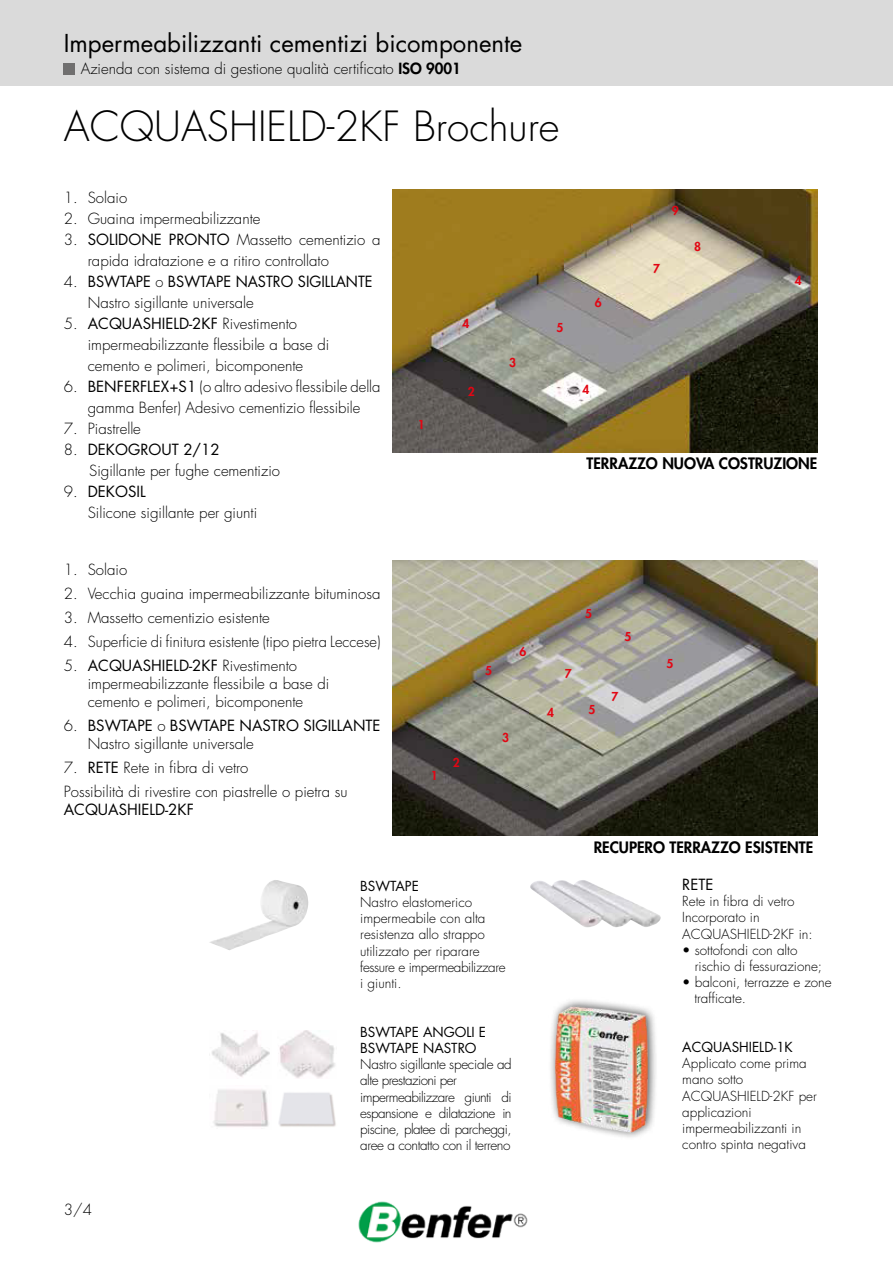
<style>
.page{position:relative;width:893px;height:1263px;background:#fff}
.page>*{position:absolute;margin:0;border:0;box-sizing:border-box;transform-origin:0 0}
.t1{font:300 40.5px "Futura";color:#000}
.t2{font:24px "Futura CE";color:#000}
.t3{font:800 15.3px "Futura";color:#000}
.t4{font:300 15px/21px "Futura";color:#000}
.t5{font:15px/21px "Futura";color:#000}
.t6{font:300 13.5px/16.2px "Futura";color:#000}
.t7{font:300 13.5px/16.2px "Futura";letter-spacing:-.04em;color:#000}
.t8{font:13.5px/16.2px "Futura";color:#000}
.t9{font:800 12px "Futura";color:#e30613}
.s1{font-weight:800}
.s2{font-weight:400}
.s3{font-weight:300}
</style>
<div class="page">
<div style="left:0;top:0;width:893px;height:85px;background:#dadada"></div>
<img style="left:358px;top:1201px;width:170px;height:42px">
<div style="left:64px;top:63px;width:11px;height:11px;background:#706f6f"></div>
<img style="left:393px;top:189px;width:424px;height:263px">
<img style="left:393px;top:560px;width:424px;height:276px">
<img style="left:209px;top:880px;width:99px;height:70px">
<img style="left:278px;top:1092px;width:58px;height:35px">
<img style="left:213px;top:1089px;width:56px;height:38px">
<img style="left:212px;top:1032px;width:58px;height:45px">
<img style="left:279px;top:1030px;width:56px;height:49px">
<img style="left:530px;top:880px;width:131px;height:47px">
<img style="left:550px;top:1000px;width:106px;height:137px">
<h2 class="t2" style="left:64px;top:28px;width:460px">Impermeabilizzanti cementizi bicomponente</h2>
<p class="t4" style="left:81px;top:58px;width:382px">Azienda con sistema di gestione qualità certificato <span class="s1">ISO 9001</span></p>
<h1 class="t1" style="left:64px;top:102px;width:497px">ACQUASHIELD-2KF Brochure</h1>
<p class="t4" style="left:64px;top:187px;width:65px">1. Solaio</p>
<p class="t4" style="left:64px;top:208px;width:198px">2. Guaina impermeabilizzante</p>
<p class="t4" style="left:88px;top:229px;width:294px;text-indent:-24px">3. <span class="s2">SOLIDONE PRONTO</span> Massetto cementizio a rapida idratazione e a ritiro controllato</p>
<p class="t5" style="left:88px;top:271px;width:286px;text-indent:-24px"><span class="s3">4.</span> BSWTAPE <span class="s3">o</span> BSWTAPE NASTRO SIGILLANTE<br><span class="s3">Nastro sigillante universale</span></p>
<p class="t4" style="left:88px;top:313px;width:243px;text-indent:-24px">5. <span class="s2">ACQUASHIELD-2KF</span> Rivestimento impermeabilizzante flessibile a base di cemento e polimeri, bicomponente</p>
<p class="t4" style="left:64px;top:376px;width:318px;text-align:center">6. <span class="s2">BENFERFLEX+S1</span> (o altro adesivo flessibile della gamma Benfer) Adesivo cementizio flessibile</p>
<p class="t4" style="left:64px;top:418px;width:79px">7. Piastrelle</p>
<p class="t4" style="left:89px;top:439px;width:192px;text-indent:-26px">8. <span class="s2">DEKOGROUT 2/12<br></span>Sigillante per fughe cementizio</p>
<p class="t4" style="left:88px;top:481px;width:171px;text-indent:-24px">9. <span class="s2">DEKOSIL<br></span>Silicone sigillante per giunti</p>
<p class="t9" style="left:418px;top:417px;width:8px">1</p>
<p class="t9" style="left:462px;top:316px;width:8px">4</p>
<p class="t9" style="left:556px;top:320px;width:8px">5</p>
<p class="t9" style="left:468px;top:384px;width:8px">2</p>
<p class="t9" style="left:509px;top:355px;width:8px">3</p>
<p class="t9" style="left:595px;top:295px;width:8px">6</p>
<p class="t9" style="left:582px;top:382px;width:8px">4</p>
<p class="t9" style="left:672px;top:203px;width:8px">9</p>
<p class="t9" style="left:653px;top:261px;width:8px">7</p>
<p class="t9" style="left:694px;top:239px;width:8px">8</p>
<p class="t9" style="left:795px;top:273px;width:8px">4</p>
<p class="t3" style="left:586px;top:453px;width:232px">TERRAZZO NUOVA COSTRUZIONE</p>
<p class="t4" style="left:64px;top:559px;width:65px">1. Solaio</p>
<p class="t4" style="left:64px;top:583px;width:318px">2. Vecchia guaina impermeabilizzante bituminosa</p>
<p class="t4" style="left:64px;top:607px;width:208px">3. Massetto cementizio esistente</p>
<p class="t4" style="left:64px;top:631px;width:318px">4. Superficie di finitura esistente (tipo pietra Leccese)</p>
<p class="t4" style="left:88px;top:657px;width:243px;line-height:18px;text-indent:-24px">5. <span class="s2">ACQUASHIELD-2KF</span> Rivestimento impermeabilizzante flessibile a base di cemento e polimeri, bicomponente</p>
<p class="t5" style="left:88px;top:716px;width:294px;line-height:18px;text-indent:-24px"><span class="s3">6.</span> BSWTAPE <span class="s3">o</span> BSWTAPE NASTRO SIGILLANTE<br><span class="s3">Nastro sigillante universale</span></p>
<p class="t4" style="left:64px;top:756px;width:285px;line-height:24px">7. <span class="s2">RETE</span> Rete in fibra di vetro<br>Possibilità di rivestire con piastrelle o pietra su</p>
<p class="t5" style="left:64px;top:799px;width:132px">ACQUASHIELD-2KF</p>
<p class="t9" style="left:431px;top:768px;width:8px">1</p>
<p class="t9" style="left:453px;top:755px;width:8px">2</p>
<p class="t9" style="left:485px;top:663px;width:8px">5</p>
<p class="t9" style="left:520px;top:644px;width:8px">6</p>
<p class="t9" style="left:502px;top:729px;width:8px">3</p>
<p class="t4" style="left:64px;top:1199px;width:30px">3/4</p>
<p class="t8" style="left:360px;top:878px;width:60px">BSWTAPE</p>
<p class="t6" style="left:360px;top:894px;width:147px">Nastro elastomerico impermeabile con alta resistenza allo strappo utilizzato per riparare fessure e impermeabilizzare i giunti.</p>
<p class="t8" style="left:360px;top:1023px;width:127px">BSWTAPE ANGOLI E<br>BSWTAPE NASTRO</p>
<p class="t7" style="left:360px;top:1056px;width:153px">Nastro sigillante speciale ad alte prestazioni per impermeabilizzare giunti di espansione e dilatazione in piscine, platee di parcheggi, aree a contatto con il terreno</p>
<p class="t9" style="left:585px;top:606px;width:8px">5</p>
<p class="t9" style="left:565px;top:666px;width:8px">7</p>
<p class="t9" style="left:547px;top:705px;width:8px">4</p>
<p class="t9" style="left:589px;top:702px;width:8px">5</p>
<p class="t9" style="left:625px;top:629px;width:8px">5</p>
<p class="t9" style="left:611px;top:689px;width:8px">7</p>
<p class="t9" style="left:666px;top:655px;width:8px">5</p>
<p class="t3" style="left:594px;top:837px;width:221px">RECUPERO TERRAZZO ESISTENTE</p>
<p class="t5" style="left:682px;top:874px;width:33px">RETE</p>
<p class="t6" style="left:682px;top:893px;width:132px">Rete in fibra di vetro<br>Incorporato in<br>ACQUASHIELD-2KF in:</p>
<p class="t6" style="left:695px;top:942px;width:129px;text-indent:-13px">• sottofondi con alto rischio di fessurazione;</p>
<p class="t6" style="left:694px;top:974px;width:139px;text-indent:-12px">• balconi, terrazze e zone trafficate.</p>
<p class="t8" style="left:682px;top:1039px;width:112px">ACQUASHIELD-1K</p>
<p class="t6" style="left:682px;top:1055px;width:136px">Applicato come prima mano sotto<br>ACQUASHIELD-2KF per applicazioni impermeabilizzanti in contro spinta negativa</p>
</div>
